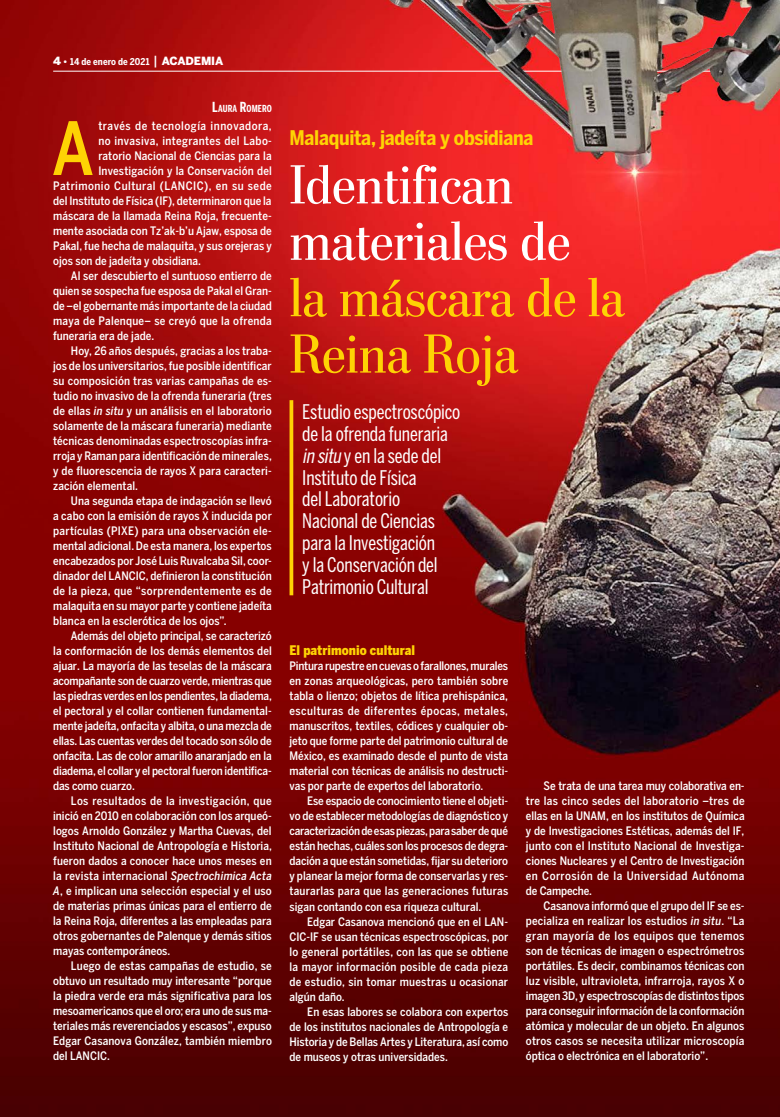
<style>
.page{position:relative;width:780px;height:1117px;background:#fff}
.page>*{position:absolute;margin:0;border:0;box-sizing:border-box;transform-origin:0 0}
._3_1_Tex_Cal_Cap4{font:500 72.38px "Benton Sans Cond";color:#fed304}
._1_0_Cabeza_Principa{font:55px/56.4px "Stilson";color:#fff}
._2_0_Sumario{font:20px/21.9px "Benton Sans Comp";letter-spacing:-.01em;color:#fff}
._0_0_Balazo{font:700 20px "Benton Sans Cond";letter-spacing:-.015em;color:#fed304}
._3_1_Tex_Cal{font:900 13.12px "Benton Sans Cond";letter-spacing:.005em;color:#fed304}
._3_1_Tex_Cal-2{font:500 11.62px/15px "Benton Sans Cond";color:#fff;text-align:justify}
._3_1_Tex_Cal_Cap4-2{font:500 11.62px "Benton Sans Cond";letter-spacing:.005em;color:#fff}
._3_1_Tex_Cal_Cap4-3{font:500 11.62px "Benton Sans Cond";letter-spacing:.04em;color:#fff}
._3_1_Tex_Cal_Cap4-4{font:500 11.62px "Benton Sans Cond";letter-spacing:.03em;color:#fff}
._4_0_Crédito_nota{font:700 9.62px "Benton Sans Comp";letter-spacing:.015em;color:#fff}
._9_0_Folio_Fecha{font:700 9.38px "Benton Sans Cond";letter-spacing:.01em;color:#fff}
.s1{font-family:"Benton Sans";font-weight:900;font-size:11.25px}
.s2{font-family:"Benton Sans";font-weight:900}
.s3{font-weight:500;font-size:12.5px}
.s4{font-size:13.75px}
.s5{font-style:italic}
.s6{color:#fed304}
</style>
<div class="page">
<img style="left:0;top:0;width:780px;height:1116px">
<svg style="left:289px;top:400px;width:4px;height:195px"></svg>
<hr style="left:53px;top:71px;width:727px;height:1px;background:#fff">
<img style="left:350px;top:0;width:430px;height:100px">
<p class="_9_0_Folio_Fecha" style="left:53px;top:56px;width:171px"><span class="s1">4</span> <span class="s2">•</span> 14 de enero de 2021 <span class="s3">|</span> <span class="s1">ACADEMIA</span></p>
<p class="_4_0_Crédito_nota" style="left:212px;top:103px;width:61px"><span class="s4">L</span>AURA <span class="s4">R</span>OMERO</p>
<p class="_3_1_Tex_Cal_Cap4" style="left:52px;top:106px;width:44px">A</p>
<p class="_3_1_Tex_Cal_Cap4-3" style="left:98px;top:119px;width:175px">través de tecnología innovadora,</p>
<p class="_3_1_Tex_Cal_Cap4-4" style="left:98px;top:134px;width:175px">no invasiva, integrantes del Labo-</p>
<p class="_3_1_Tex_Cal_Cap4-2" style="left:98px;top:149px;width:175px">ratorio Nacional de Ciencias para la</p>
<p class="_3_1_Tex_Cal_Cap4-2" style="left:98px;top:164px;width:175px">Investigación y la Conservación del</p>
<p class="_3_1_Tex_Cal_Cap4-3" style="left:53px;top:179px;width:220px">Patrimonio Cultural (LANCIC), en su sede</p>
<p class="_3_1_Tex_Cal_Cap4-2" style="left:53px;top:194px;width:220px">del Instituto de Física (IF), determinaron que la</p>
<p class="_3_1_Tex_Cal_Cap4-2" style="left:53px;top:209px;width:220px">máscara de la llamada Reina Roja, frecuente-</p>
<p class="_3_1_Tex_Cal_Cap4-2" style="left:53px;top:224px;width:220px">mente asociada con Tz’ak-b’u Ajaw, esposa de</p>
<p class="_3_1_Tex_Cal_Cap4-2" style="left:53px;top:239px;width:220px">Pakal, fue hecha de malaquita, y sus orejeras y</p>
<p class="_3_1_Tex_Cal_Cap4-2" style="left:53px;top:254px;width:149px">ojos son de jadeíta y obsidiana.</p>
<p class="_3_1_Tex_Cal-2" style="left:53px;top:268px;width:220px;text-indent:18px">Al ser descubierto el suntuoso entierro de quien se sospecha fue esposa de Pakal el Gran&shy;de –el gobernante más importante de la ciudad maya de Palenque– se creyó que la ofrenda funeraria era de jade.</p>
<p class="_3_1_Tex_Cal-2" style="left:53px;top:343px;width:220px;text-indent:18px">Hoy, 26 años después, gracias a los traba&shy;jos de los universitarios, fue posible identificar su composición tras varias campañas de es&shy;tudio no invasivo de la ofrenda funeraria (tres de ellas <span class="s5">in situ</span> y un análisis en el laboratorio solamente de la máscara funeraria) mediante técnicas denominadas espectroscopías infra&shy;rroja y Raman para identificación de minerales, y de fluorescencia de rayos X para caracteri&shy;zación elemental.</p>
<p class="_3_1_Tex_Cal-2" style="left:53px;top:493px;width:220px;text-indent:18px">Una segunda etapa de indagación se llevó a cabo con la emisión de rayos X inducida por partículas (PIXE) para una observación ele&shy;mental adicional. De esta manera, los expertos encabezados por José Luis Ruvalcaba Sil, coor&shy;dinador del LANCIC, definieron la constitución de la pieza, que “sorprendentemente es de malaquita en su mayor parte y contiene jadeíta blanca en la esclerótica de los ojos”.</p>
<p class="_3_1_Tex_Cal-2" style="left:53px;top:628px;width:220px;text-indent:18px">Además del objeto principal, se caracterizó la conformación de los demás elementos del ajuar. La mayoría de las teselas de la máscara acompañante son de cuarzo verde, mientras que las piedras verdes en los pendientes, la diadema, el pectoral y el collar contienen fundamental&shy;mente jadeíta, onfacita y albita, o una mezcla de ellas. Las cuentas verdes del tocado son sólo de onfacita. Las de color amarillo anaranjado en la diadema, el collar y el pectoral fueron identifica&shy;das como cuarzo.</p>
<p class="_3_1_Tex_Cal-2" style="left:53px;top:793px;width:220px;text-indent:18px">Los resultados de la investigación, que inició en 2010 en colaboración con los arqueó&shy;logos Arnoldo González y Martha Cuevas, del Instituto Nacional de Antropología e Historia, fueron dados a conocer hace unos meses en la revista internacional <span class="s5">Spectrochimica Acta A</span>, e implican una selección especial y el uso de materias primas únicas para el entierro de la Reina Roja, diferentes a las empleadas para otros gobernantes de Palenque y demás sitios mayas contemporáneos.</p>
<p class="_3_1_Tex_Cal-2" style="left:53px;top:958px;width:220px;text-indent:18px">Luego de estas campañas de estudio, se obtuvo un resultado muy interesante “porque la piedra verde era más significativa para los mesoamericanos que el oro; era uno de sus ma&shy;teriales más reverenciados y escasos”, expuso Edgar Casanova González, también miembro del LANCIC.</p>
<p class="_0_0_Balazo" style="left:289px;top:126px;width:245px">Malaquita, jadeíta y obsidiana</p>
<p class="_1_0_Cabeza_Principa" style="left:289px;top:157px;width:336px">Identifican materiales de<br><span class="s6">la máscara de la<br>Reina Roja</span></p>
<p class="_2_0_Sumario" style="left:302px;top:400px;width:159px">Estudio espectroscópico de la ofrenda funeraria <span class="s5">in situ</span> y en la sede del<br>Instituto de Física<br>del Laboratorio<br>Nacional de Ciencias para la Investigación</p>
<p class="_2_0_Sumario" style="left:302px;top:553px;width:137px">y la Conservación del<br>Patrimonio Cultural</p>
<p class="_3_1_Tex_Cal" style="left:289px;top:642px;width:127px">El patrimonio cultural</p>
<p class="_3_1_Tex_Cal-2" style="left:289px;top:658px;width:220px">Pintura rupestre en cuevas o farallones, murales en zonas arqueológicas, pero también sobre tabla o lienzo; objetos de lítica prehispánica, esculturas de diferentes épocas, metales, manuscritos, textiles, códices y cualquier ob&shy;jeto que forme parte del patrimonio cultural de México, es examinado desde el punto de vista material con técnicas de análisis no destructi&shy;vas por parte de expertos del laboratorio.</p>
<p class="_3_1_Tex_Cal-2" style="left:289px;top:793px;width:220px;text-indent:18px">Ese espacio de conocimiento tiene el objeti&shy;vo de establecer metodologías de diagnóstico y caracterización de esas piezas, para saber de qué están hechas, cuáles son los procesos de degra&shy;dación a que están sometidas, fijar su deterioro y planear la mejor forma de conservarlas y res&shy;taurarlas para que las generaciones futuras sigan contando con esa riqueza cultural.</p>
<p class="_3_1_Tex_Cal-2" style="left:289px;top:913px;width:220px;text-indent:18px">Edgar Casanova mencionó que en el LAN-CIC-IF se usan técnicas espectroscópicas, por lo general portátiles, con las que se obtiene la mayor información posible de cada pieza de estudio, sin tomar muestras u ocasionar algún daño.</p>
<p class="_3_1_Tex_Cal-2" style="left:289px;top:1003px;width:220px;text-indent:18px">En esas labores se colabora con expertos de los institutos nacionales de Antropología e Historia y de Bellas Artes y Literatura, así como de museos y otras universidades.</p>
<p class="_3_1_Tex_Cal-2" style="left:526px;top:778px;width:220px;text-indent:18px">Se trata de una tarea muy colaborativa en&shy;tre las cinco sedes del laboratorio –tres de ellas en la UNAM, en los institutos de Química y de Investigaciones Estéticas, además del IF, junto con el Instituto Nacional de Investiga&shy;ciones Nucleares y el Centro de Investigación en Corrosión de la Universidad Autónoma de Campeche.</p>
<p class="_3_1_Tex_Cal-2" style="left:526px;top:898px;width:220px;text-indent:18px">Casanova informó que el grupo del IF se es&shy;pecializa en realizar los estudios <span class="s5">in situ</span>. “La gran mayoría de los equipos que tenemos son de técnicas de imagen o espectrómetros portátiles. Es decir, combinamos técnicas con luz visible, ultravioleta, infrarroja, rayos X o imagen 3D, y espectroscopías de distintos tipos para conseguir información de la conformación atómica y molecular de un objeto. En algunos otros casos se necesita utilizar microscopía óptica o electrónica en el laboratorio”.</p>
</div>
